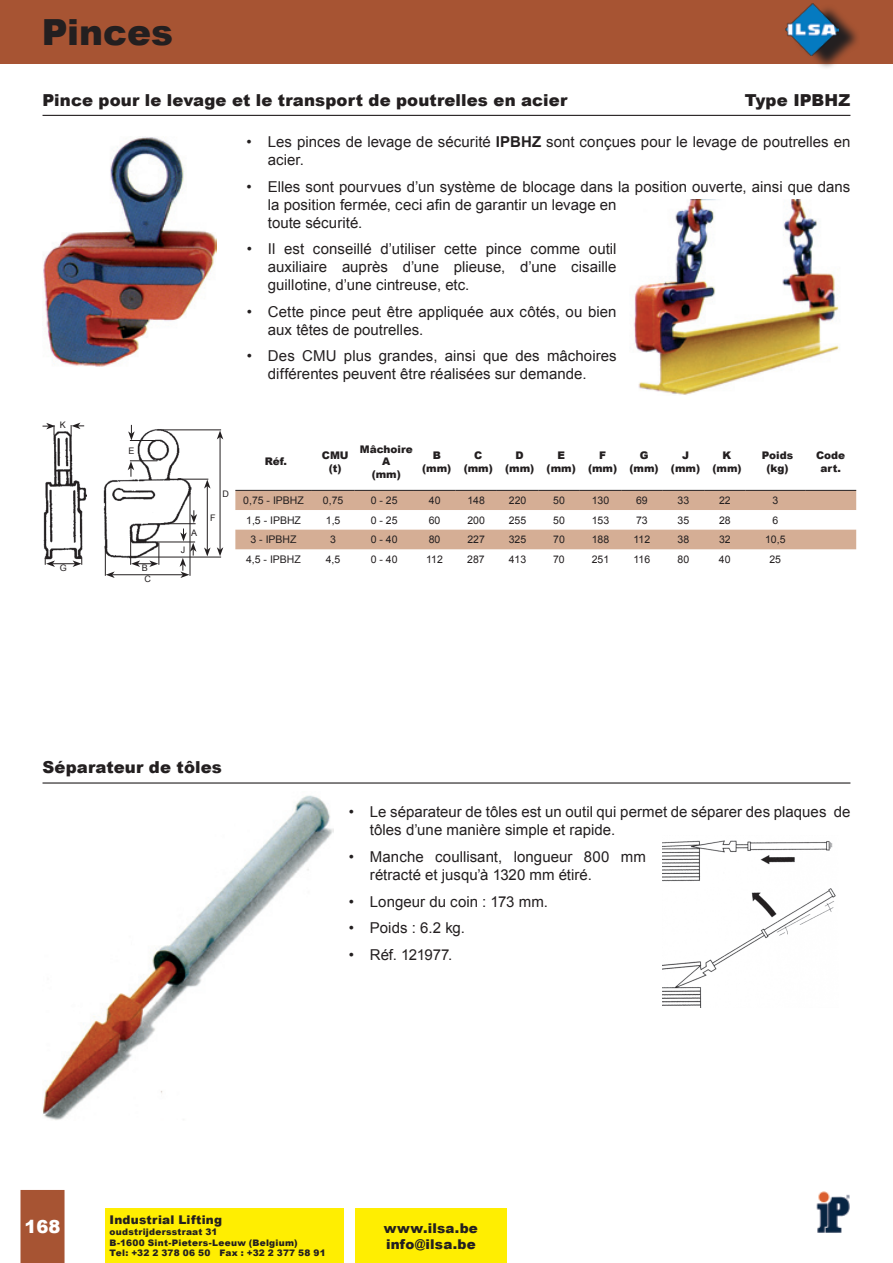
<style>
.page{position:relative;width:893px;height:1263px;background:#fff}
.page>*{position:absolute;margin:0;border:0;box-sizing:border-box;transform-origin:0 0}
.t1{font:900 36px "Arial";color:#231f20}
.t2{font:900 18px "Arial";color:#fff}
.t3{font:900 16.5px "Arial";letter-spacing:.005em;color:#231f20}
.t4{font:15px/18px "Arial";color:#231f20}
.t5{font:900 13.5px/16.2px "Arial";letter-spacing:.015em;color:#231f20}
.t6{font:900 12px "Arial";letter-spacing:.02em;color:#231f20}
.t7{font:10.5px "Arial";color:#231f20}
.t8{font:900 10.5px/12.6px "Arial";color:#231f20;text-align:center}
.t9{font:900 9px/10.8px "Arial";letter-spacing:.03em;color:#231f20}
.t10{font:9px "Arial";color:#231f20}
.s1{font-weight:700}
</style>
<div class="page">
<div style="left:0;top:0;width:893px;height:64px;background:#a75433"></div>
<div style="left:21px;top:1190px;width:44px;height:73px;background:#a75433"></div>
<svg style="left:792px;top:4px;width:68px;height:64px;background:#9b614b"></svg>
<img style="left:786px;top:3px;width:53px;height:52px">
<div style="left:105px;top:1209px;width:239px;height:54px;background:#ffee01"></div>
<div style="left:355px;top:1209px;width:152px;height:54px;background:#ffee01"></div>
<hr style="left:43px;top:782px;width:807px;height:1px;background:#231f20">
<img style="left:43px;top:795px;width:291px;height:325px">
<img style="left:663px;top:840px;width:173px;height:168px">
<hr style="left:43px;top:115px;width:807px;height:1px;background:#231f20">
<img style="left:43px;top:136px;width:173px;height:231px">
<img style="left:634px;top:199px;width:205px;height:196px">
<svg style="left:235px;top:491px;width:621px;height:58px"></svg>
<hr style="left:235px;top:490px;width:77px;height:1px;background:#231f20">
<hr style="left:312px;top:490px;width:42px;height:1px;background:#231f20">
<hr style="left:354px;top:490px;width:60px;height:1px;background:#231f20">
<hr style="left:414px;top:490px;width:41px;height:1px;background:#231f20">
<hr style="left:455px;top:490px;width:42px;height:1px;background:#231f20">
<hr style="left:497px;top:490px;width:41px;height:1px;background:#231f20">
<hr style="left:538px;top:490px;width:42px;height:1px;background:#231f20">
<hr style="left:580px;top:490px;width:41px;height:1px;background:#231f20">
<hr style="left:621px;top:490px;width:42px;height:1px;background:#231f20">
<hr style="left:663px;top:490px;width:41px;height:1px;background:#231f20">
<hr style="left:704px;top:490px;width:42px;height:1px;background:#231f20">
<hr style="left:746px;top:490px;width:59px;height:1px;background:#231f20">
<hr style="left:805px;top:490px;width:51px;height:1px;background:#231f20">
<img style="left:43px;top:430px;width:44px;height:130px">
<svg style="left:45px;top:557px;width:37px;height:10px"></svg>
<svg style="left:43px;top:423px;width:12px;height:12px"></svg>
<svg style="left:71px;top:423px;width:13px;height:13px"></svg>
<img style="left:103px;top:429px;width:89px;height:129px">
<hr style="left:157px;top:430px;width:64px;height:1px;background:#231f20">
<hr style="left:134px;top:557px;width:87px;height:1px;background:#231f20">
<hr style="left:178px;top:479px;width:30px;height:1px;background:#231f20">
<hr style="left:161px;top:523px;width:35px;height:1px;background:#231f20">
<hr style="left:157px;top:542px;width:38px;height:1px;background:#231f20">
<hr style="left:220px;top:437px;width:1px;height:113px;background:#231f20">
<svg style="left:217px;top:430px;width:6px;height:9px"></svg>
<svg style="left:217px;top:547px;width:6px;height:9px"></svg>
<hr style="left:207px;top:486px;width:1px;height:64px;background:#231f20">
<svg style="left:204px;top:480px;width:7px;height:9px"></svg>
<svg style="left:204px;top:547px;width:7px;height:9px"></svg>
<hr style="left:190px;top:487px;width:1px;height:89px;background:#231f20">
<hr style="left:105px;top:546px;width:1px;height:30px;background:#231f20">
<hr style="left:112px;top:574px;width:71px;height:1px;background:#231f20">
<svg style="left:106px;top:571px;width:9px;height:7px"></svg>
<svg style="left:130px;top:538px;width:30px;height:29px"></svg>
<svg style="left:128px;top:460px;width:29px;height:17px"></svg>
<svg style="left:128px;top:425px;width:30px;height:16px"></svg>
<svg style="left:180px;top:510px;width:17px;height:68px"></svg>
<img style="left:816px;top:1191px;width:34px;height:42px">
<h1 class="t1" style="left:42px;top:6px;width:133px">Pinces</h1>
<p class="t3" style="left:43px;top:88px;width:526px">Pince pour le levage et le transport de poutrelles en acier</p>
<p class="t3" style="left:745px;top:88px;width:107px">Type IPBHZ</p>
<p class="t4" style="left:268px;top:133px;width:584px;text-indent:-21px">• Les pinces de levage de sécurité <span class="s1">IPBHZ</span> sont conçues pour le levage de poutrelles en acier.</p>
<p class="t4" style="left:268px;top:177px;width:584px;text-indent:-21px">• Elles sont pourvues d’un système de blocage dans la position ouverte, ainsi que dans la position fermée, ceci afin de garantir un levage en<br>toute sécurité.</p>
<p class="t4" style="left:268px;top:240px;width:350px;text-align:justify;text-indent:-21px">• Il est conseillé d’utiliser cette pince comme outil auxiliaire auprès d’une plieuse, d’une cisaille guillotine, d’une cintreuse, etc.</p>
<p class="t4" style="left:268px;top:302px;width:350px;text-indent:-21px">• Cette pince peut être appliquée aux côtés, ou bien aux têtes de poutrelles.</p>
<p class="t4" style="left:247px;top:347px;width:371px;text-align:center">• Des CMU plus grandes, ainsi que des mâchoires différentes peuvent être réalisées sur demande.</p>
<p class="t10" style="left:60px;top:418px;width:8px">K</p>
<p class="t10" style="left:60px;top:562px;width:9px">G</p>
<p class="t10" style="left:129px;top:445px;width:8px">E</p>
<p class="t10" style="left:142px;top:562px;width:8px">B</p>
<p class="t10" style="left:144px;top:573px;width:8px">C</p>
<p class="t10" style="left:191px;top:527px;width:8px">A</p>
<p class="t10" style="left:181px;top:544px;width:6px">J</p>
<p class="t10" style="left:222px;top:488px;width:8px">D</p>
<p class="t10" style="left:210px;top:512px;width:7px">F</p>
<p class="t8" style="left:265px;top:455px;width:24px">Réf.</p>
<p class="t8" style="left:322px;top:449px;width:28px">CMU (t)</p>
<p class="t8" style="left:360px;top:442px;width:55px">Mâchoire<br>A<br>(mm)</p>
<p class="t8" style="left:422px;top:449px;width:31px">B (mm)</p>
<p class="t8" style="left:464px;top:449px;width:31px">C (mm)</p>
<p class="t8" style="left:505px;top:449px;width:31px">D (mm)</p>
<p class="t8" style="left:547px;top:449px;width:31px">E (mm)</p>
<p class="t8" style="left:588px;top:449px;width:31px">F (mm)</p>
<p class="t8" style="left:629px;top:449px;width:31px">G (mm)</p>
<p class="t8" style="left:671px;top:449px;width:31px">J (mm)</p>
<p class="t8" style="left:712px;top:449px;width:31px">K (mm)</p>
<p class="t8" style="left:762px;top:449px;width:33px">Poids (kg)</p>
<p class="t8" style="left:816px;top:449px;width:31px">Code art.</p>
<p class="t7" style="left:243px;top:493px;width:62px">0,75 - IPBHZ</p>
<p class="t7" style="left:323px;top:493px;width:22px">0,75</p>
<p class="t7" style="left:371px;top:493px;width:28px">0 - 25</p>
<p class="t7" style="left:429px;top:493px;width:13px">40</p>
<p class="t7" style="left:467px;top:493px;width:19px">148</p>
<p class="t7" style="left:509px;top:493px;width:19px">220</p>
<p class="t7" style="left:553px;top:493px;width:13px">50</p>
<p class="t7" style="left:592px;top:493px;width:19px">130</p>
<p class="t7" style="left:636px;top:493px;width:13px">69</p>
<p class="t7" style="left:678px;top:493px;width:13px">33</p>
<p class="t7" style="left:719px;top:493px;width:13px">22</p>
<p class="t7" style="left:772px;top:493px;width:7px">3</p>
<p class="t7" style="left:246px;top:513px;width:56px">1,5 - IPBHZ</p>
<p class="t7" style="left:326px;top:513px;width:16px">1,5</p>
<p class="t7" style="left:371px;top:513px;width:28px">0 - 25</p>
<p class="t7" style="left:429px;top:513px;width:13px">60</p>
<p class="t7" style="left:467px;top:513px;width:19px">200</p>
<p class="t7" style="left:509px;top:513px;width:19px">255</p>
<p class="t7" style="left:553px;top:513px;width:13px">50</p>
<p class="t7" style="left:592px;top:513px;width:19px">153</p>
<p class="t7" style="left:636px;top:513px;width:13px">73</p>
<p class="t7" style="left:678px;top:513px;width:13px">35</p>
<p class="t7" style="left:719px;top:513px;width:13px">28</p>
<p class="t7" style="left:772px;top:513px;width:7px">6</p>
<p class="t7" style="left:251px;top:533px;width:48px">3 - IPBHZ</p>
<p class="t7" style="left:330px;top:533px;width:7px">3</p>
<p class="t7" style="left:371px;top:533px;width:28px">0 - 40</p>
<p class="t7" style="left:429px;top:533px;width:13px">80</p>
<p class="t7" style="left:467px;top:533px;width:19px">227</p>
<p class="t7" style="left:509px;top:533px;width:19px">325</p>
<p class="t7" style="left:553px;top:533px;width:13px">70</p>
<p class="t7" style="left:592px;top:533px;width:19px">188</p>
<p class="t7" style="left:634px;top:533px;width:18px">112</p>
<p class="t7" style="left:677px;top:533px;width:13px">38</p>
<p class="t7" style="left:719px;top:533px;width:13px">32</p>
<p class="t7" style="left:765px;top:533px;width:22px">10,5</p>
<p class="t7" style="left:246px;top:552px;width:56px">4,5 - IPBHZ</p>
<p class="t7" style="left:326px;top:552px;width:16px">4,5</p>
<p class="t7" style="left:371px;top:552px;width:28px">0 - 40</p>
<p class="t7" style="left:426px;top:552px;width:18px">112</p>
<p class="t7" style="left:467px;top:552px;width:19px">287</p>
<p class="t7" style="left:509px;top:552px;width:19px">413</p>
<p class="t7" style="left:553px;top:552px;width:13px">70</p>
<p class="t7" style="left:592px;top:552px;width:19px">251</p>
<p class="t7" style="left:633px;top:552px;width:18px">116</p>
<p class="t7" style="left:677px;top:552px;width:13px">80</p>
<p class="t7" style="left:719px;top:552px;width:13px">40</p>
<p class="t7" style="left:769px;top:552px;width:13px">25</p>
<p class="t3" style="left:43px;top:756px;width:181px">Séparateur de tôles</p>
<p class="t4" style="left:370px;top:803px;width:482px;text-indent:-21px">• Le séparateur de tôles est un outil qui permet de séparer des plaques de tôles d’une manière simple et rapide.</p>
<p class="t4" style="left:370px;top:848px;width:277px;text-indent:-21px">• Manche coullisant, longueur 800 mm rétracté et jusqu’à 1320 mm étiré.</p>
<p class="t4" style="left:349px;top:892px;width:201px">• Longeur du coin : 173 mm.</p>
<p class="t4" style="left:349px;top:919px;width:118px">• Poids : 6.2 kg.</p>
<p class="t4" style="left:349px;top:945px;width:105px">• Réf. 121977.</p>
<p class="t2" style="left:24px;top:1214px;width:38px">168</p>
<p class="t6" style="left:109px;top:1211px;width:114px">Industrial Lifting</p>
<p class="t9" style="left:109px;top:1226px;width:218px">oudstrijdersstraat 31<br>B-1600 Sint-Pieters-Leeuw (Belgium)<br>Tel: +32 2 378 06 50 Fax : +32 2 377 58 91</p>
<p class="t5" style="left:384px;top:1219px;width:96px">www.ilsa.be info@ilsa.be</p>
</div>
